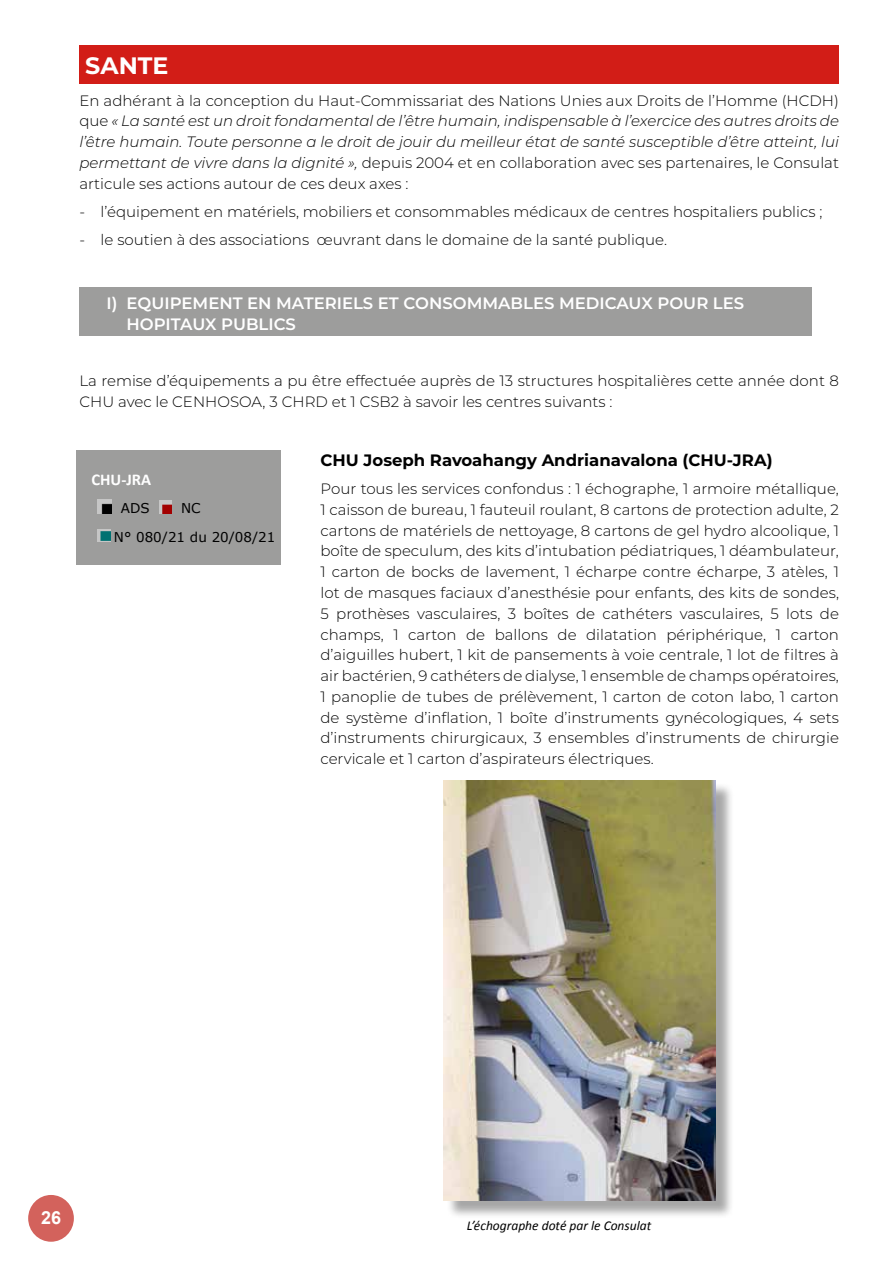
<style>
.page{position:relative;width:893px;height:1263px;background:#fff}
.page>*{position:absolute;margin:0;border:0;box-sizing:border-box;transform-origin:0 0}
.t1{font:700 23.7px "Montserrat";color:#fff}
.t2{font:700 18px "Arial";color:#fff}
.t3{font:600 16.5px/20.9px "Montserrat";color:#fff}
.t4{font:700 16.5px "Montserrat";color:#000}
.t5{font:700 16.5px "Calibri";color:#fff}
.t6{font:300 15px/20.9px "Montserrat";color:#000}
.t7{font:italic 300 15px/20.9px "Montserrat";color:#000;text-align:justify}
.t8{font:italic 13.5px "Calibri";color:#000}
.t9{font:13.5px/28.5px "Verdana";color:#000;text-align:center}
.s1{font-style:normal}
</style>
<div class="page">
<div style="left:77px;top:450px;width:204px;height:114px;background:#9d9d9c"></div>
<svg style="left:98px;top:500px;width:13px;height:13px"></svg>
<svg style="left:159px;top:501px;width:13px;height:12px"></svg>
<svg style="left:98px;top:529px;width:12px;height:13px"></svg>
<div style="left:446px;top:783px;width:288px;height:436px;background:#000;opacity:.35"></div>
<img style="left:444px;top:780px;width:272px;height:420px">
<div style="left:79px;top:45px;width:760px;height:38px;background:#d21d17"></div>
<div style="left:79px;top:287px;width:733px;height:48px;background:#9d9d9c"></div>
<div style="left:28px;top:1195px;width:46px;height:47px;background:#d3625c;border-radius:50%"></div>
<h1 class="t1" style="left:85px;top:48px;width:85px">SANTE</h1>
<p class="t7" style="left:79px;top:89px;width:761px"><span class="s1">En adhérant à la conception du Haut-Commissariat des Nations Unies aux Droits de l’Homme (HCDH) que</span> « La santé est un droit fondamental de l’être humain, indispensable à l’exercice des autres droits de l’être humain. Toute personne a le droit de jouir du meilleur état de santé susceptible d’être atteint, lui permettant de vivre dans la dignité », <span class="s1">depuis 2004 et en collaboration avec ses partenaires, le Consulat articule ses actions autour de ces deux axes :</span></p>
<p class="t6" style="left:79px;top:197px;width:745px;line-height:28.2px">‐ l’équipement en matériels, mobiliers et consommables médicaux de centres hospitaliers publics ; ‐ le soutien à des associations œuvrant dans le domaine de la santé publique.</p>
<p class="t3" style="left:127px;top:292px;width:619px;text-indent:-20px">I) EQUIPEMENT EN MATERIELS ET CONSOMMABLES MEDICAUX POUR LES<br>HOPITAUX PUBLICS</p>
<p class="t6" style="left:79px;top:370px;width:761px">La remise d’équipements a pu être effectuée auprès de 13 structures hospitalières cette année dont 8<br>CHU avec le CENHOSOA, 3 CHRD et 1 CSB2 à savoir les centres suivants :</p>
<p class="t5" style="left:91px;top:469px;width:61px">CHU-JRA</p>
<p class="t9" style="left:121px;top:494px;width:30px">ADS</p>
<p class="t9" style="left:114px;top:494px;width:163px">NC<br>N° 080/21 du 20/08/21</p>
<p class="t4" style="left:320px;top:448px;width:454px">CHU Joseph Ravoahangy Andrianavalona (CHU-JRA)</p>
<p class="t6" style="left:320px;top:478px;width:520px;text-align:justify">Pour tous les services confondus : 1 échographe, 1 armoire métallique, 1 caisson de bureau, 1 fauteuil roulant, 8 cartons de protection adulte, 2 cartons de matériels de nettoyage, 8 cartons de gel hydro alcoolique, 1 boîte de speculum, des kits d’intubation pédiatriques, 1 déambulateur, 1 carton de bocks de lavement, 1 écharpe contre écharpe, 3 atèles, 1 lot de masques faciaux d’anesthésie pour enfants, des kits de sondes, 5 prothèses vasculaires, 3 boîtes de cathéters vasculaires, 5 lots de champs, 1 carton de ballons de dilatation périphérique, 1 carton d’aiguilles hubert, 1 kit de pansements à voie centrale, 1 lot de filtres à air bactérien, 9 cathéters de dialyse, 1 ensemble de champs opératoires, 1 panoplie de tubes de prélèvement, 1 carton de coton labo, 1 carton de système d’inflation, 1 boîte d’instruments gynécologiques, 4 sets d’instruments chirurgicaux, 3 ensembles d’instruments de chirurgie cervicale et 1 carton d’aspirateurs électriques.</p>
<p class="t2" style="left:41px;top:1205px;width:22px">26</p>
<p class="t8" style="left:467px;top:1216px;width:186px">L’échographe doté par le Consulat</p>
</div>
